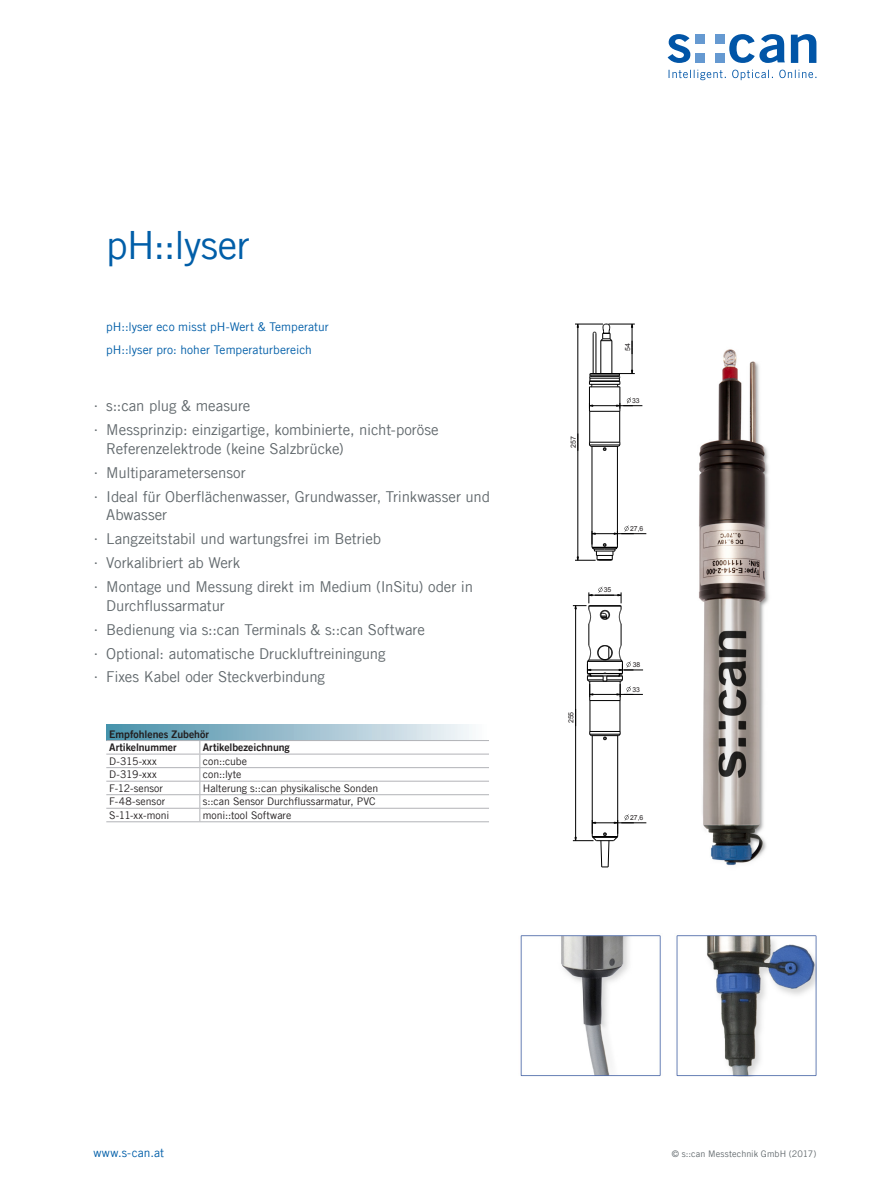
<style>
.page{position:relative;width:893px;height:1191px;background:#fff}
.page>*{position:absolute;margin:0;border:0;box-sizing:border-box;transform-origin:0 0}
.Produkttitel{font:39px "Trade Gothic LT Com";letter-spacing:-.015em;color:#015ea8}
.t1{font:15px/18.8px "Trade Gothic LT Com";letter-spacing:-.01em;color:#62696d}
.Messparameter{font:12px "Trade Gothic LT Com";letter-spacing:.005em;color:#015ea8}
.Tabelle{font:10.5px "Trade Gothic LT Com";color:#231f20}
.Tabelle_Header{font:10.5px "Trade Gothic LT Com Bd 2";letter-spacing:-.005em;color:#231f20}
.t2{font:9px "Trade Gothic LT Com";letter-spacing:.01em;color:#62696d}
.Masszeichnung{font:7.05px "Arial";color:#231f20}
.Masszeichnung-2{font:6.75px "Arial";letter-spacing:-.005em;color:#231f20}
.s1{font-family:"Trade Gothic LT Std";font-stretch:expanded}
</style>
<div class="page">
<svg style="left:668px;top:34px;width:22px;height:29px"></svg>
<svg style="left:729px;top:34px;width:56px;height:29px"></svg>
<svg style="left:791px;top:34px;width:25px;height:29px"></svg>
<div style="left:695px;top:34px;width:10px;height:10px;background:#6599d1"></div>
<div style="left:715px;top:34px;width:9px;height:10px;background:#6599d1"></div>
<div style="left:695px;top:53px;width:10px;height:10px;background:#6599d1"></div>
<div style="left:715px;top:53px;width:9px;height:10px;background:#6599d1"></div>
<svg style="left:669px;top:70px;width:147px;height:10px"></svg>
<img style="left:699px;top:349px;width:70px;height:517px">
<hr style="left:590px;top:700px;width:30px;height:1px;background:#000">
<hr style="left:592px;top:735px;width:1px;height:101px;background:#000">
<hr style="left:617px;top:735px;width:1px;height:101px;background:#000">
<hr style="left:590px;top:700px;width:1px;height:31px;background:#000">
<hr style="left:620px;top:700px;width:1px;height:31px;background:#000">
<svg style="left:589px;top:731px;width:32px;height:9px"></svg>
<hr style="left:575px;top:609px;width:1px;height:108px;background:#000">
<hr style="left:575px;top:717px;width:1px;height:120px;background:#000">
<hr style="left:592px;top:446px;width:1px;height:101px;background:#000">
<hr style="left:619px;top:411px;width:1px;height:31px;background:#000">
<hr style="left:589px;top:411px;width:1px;height:31px;background:#000">
<hr style="left:617px;top:446px;width:1px;height:101px;background:#000">
<hr style="left:589px;top:411px;width:31px;height:1px;background:#000">
<svg style="left:589px;top:442px;width:32px;height:9px"></svg>
<hr style="left:578px;top:327px;width:1px;height:115px;background:#000">
<hr style="left:578px;top:442px;width:1px;height:115px;background:#000">
<svg style="left:578px;top:433px;width:1px;height:18px"></svg>
<svg style="left:573px;top:586px;width:70px;height:114px"></svg>
<svg style="left:573px;top:814px;width:73px;height:53px"></svg>
<svg style="left:575px;top:525px;width:71px;height:36px"></svg>
<svg style="left:575px;top:324px;width:67px;height:87px"></svg>
<svg style="left:106px;top:725px;width:366px;height:15px;background:#9ac0cf"></svg>
<hr style="left:106px;top:740px;width:94px;height:1px;background:#b2b3b7">
<hr style="left:200px;top:740px;width:289px;height:1px;background:#b2b3b7">
<hr style="left:106px;top:753px;width:94px;height:1px;background:#b2b3b7">
<hr style="left:200px;top:753px;width:289px;height:1px;background:#b2b3b7">
<hr style="left:106px;top:767px;width:94px;height:1px;background:#b2b3b7">
<hr style="left:200px;top:767px;width:289px;height:1px;background:#b2b3b7">
<hr style="left:106px;top:781px;width:94px;height:1px;background:#b2b3b7">
<hr style="left:200px;top:781px;width:289px;height:1px;background:#b2b3b7">
<hr style="left:106px;top:794px;width:94px;height:1px;background:#b2b3b7">
<hr style="left:200px;top:794px;width:289px;height:1px;background:#b2b3b7">
<hr style="left:106px;top:808px;width:94px;height:1px;background:#b2b3b7">
<hr style="left:200px;top:808px;width:289px;height:1px;background:#b2b3b7">
<svg style="left:199px;top:741px;width:1px;height:80px"></svg>
<hr style="left:106px;top:821px;width:94px;height:1px;background:#b2b3b7">
<hr style="left:200px;top:821px;width:289px;height:1px;background:#b2b3b7">
<img style="left:520px;top:935px;width:296px;height:141px">
<p class="Produkttitel" style="left:106px;top:221px;width:145px">pH::lyser</p>
<p class="Messparameter" style="left:106px;top:319px;width:224px">pH::lyser eco misst pH-Wert &amp; Temperatur</p>
<p class="Messparameter" style="left:106px;top:343px;width:207px">pH::lyser pro: hoher Temperaturbereich</p>
<p class="t1" style="left:94px;top:396px;width:158px"><span class="s1">∙</span> s::can plug &amp; measure</p>
<p class="t1" style="left:106px;top:420px;width:334px;text-indent:-13px"><span class="s1">∙</span> Messprinzip: einzigartige, kombinierte, nicht-poröse<br>Referenzelektrode (keine Salzbrücke)</p>
<p class="t1" style="left:94px;top:463px;width:154px"><span class="s1">∙</span> Multiparametersensor</p>
<p class="t1" style="left:106px;top:487px;width:385px;text-indent:-13px"><span class="s1">∙</span> Ideal für Oberflächenwasser, Grundwasser, Trinkwasser und<br>Abwasser</p>
<p class="t1" style="left:94px;top:529px;width:289px"><span class="s1">∙</span> Langzeitstabil und wartungsfrei im Betrieb</p>
<p class="t1" style="left:94px;top:553px;width:148px"><span class="s1">∙</span> Vorkalibriert ab Werk</p>
<p class="t1" style="left:106px;top:577px;width:368px;text-indent:-13px"><span class="s1">∙</span> Montage und Messung direkt im Medium (InSitu) oder in<br>Durchflussarmatur</p>
<p class="t1" style="left:94px;top:620px;width:333px"><span class="s1">∙</span> Bedienung via s::can Terminals &amp; s::can Software</p>
<p class="t1" style="left:94px;top:643px;width:294px"><span class="s1">∙</span> Optional: automatische Druckluftreiningung</p>
<p class="t1" style="left:94px;top:667px;width:233px"><span class="s1">∙</span> Fixes Kabel oder Steckverbindung</p>
<p class="Tabelle_Header" style="left:109px;top:727px;width:101px">Empfohlenes Zubehör</p>
<p class="Tabelle_Header" style="left:109px;top:741px;width:69px">Artikelnummer</p>
<p class="Tabelle_Header" style="left:203px;top:741px;width:89px">Artikelbezeichnung</p>
<p class="Tabelle" style="left:109px;top:754px;width:49px">D-315-xxx</p>
<p class="Tabelle" style="left:203px;top:754px;width:46px">con::cube</p>
<p class="Tabelle" style="left:109px;top:768px;width:49px">D-319-xxx</p>
<p class="Tabelle" style="left:203px;top:768px;width:40px">con::lyte</p>
<p class="Tabelle" style="left:109px;top:781px;width:55px">F-12-sensor</p>
<p class="Tabelle" style="left:203px;top:781px;width:177px">Halterung s::can physikalische Sonden</p>
<p class="Tabelle" style="left:109px;top:795px;width:57px">F-48-sensor</p>
<p class="Tabelle" style="left:203px;top:795px;width:174px">s::can Sensor Durchflussarmatur, PVC</p>
<p class="Tabelle" style="left:109px;top:808px;width:62px">S-11-xx-moni</p>
<p class="Tabelle" style="left:203px;top:808px;width:90px">moni::tool Software</p>
<p class="Masszeichnung" style="left:569px;top:448px;width:13px;rotate:-90deg">257</p>
<p class="Masszeichnung" style="left:623px;top:351px;width:9px;rotate:-90deg">54</p>
<p class="Masszeichnung-2" style="left:632px;top:396px;width:9px">33</p>
<p class="Masszeichnung" style="left:566px;top:723px;width:13px;rotate:-90deg">255</p>
<p class="Masszeichnung-2" style="left:630px;top:524px;width:15px">27,6</p>
<p class="Masszeichnung-2" style="left:604px;top:585px;width:9px">35</p>
<p class="Masszeichnung-2" style="left:633px;top:660px;width:9px">38</p>
<p class="Masszeichnung-2" style="left:633px;top:684px;width:9px">33</p>
<p class="Masszeichnung-2" style="left:630px;top:813px;width:15px">27,6</p>
<p class="Messparameter" style="left:94px;top:1145px;width:72px">www.s-can.at</p>
<p class="t2" style="left:672px;top:1148px;width:146px">© s::can Messtechnik GmbH (2017)</p>
</div>
